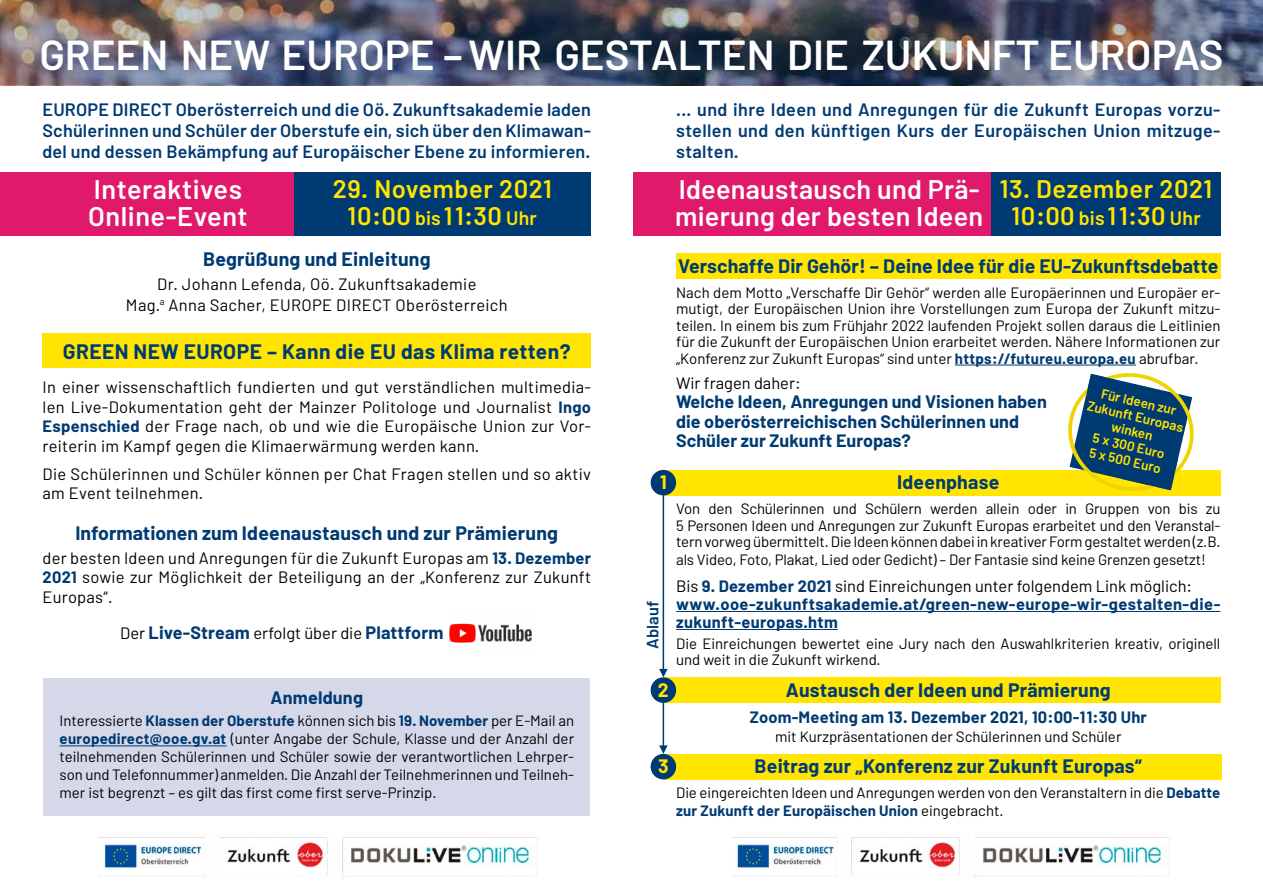
<style>
.page{position:relative;width:1263px;height:893px;background:#fff}
.page>*{position:absolute;margin:0;border:0;box-sizing:border-box;transform-origin:0 0}
.t1{font:600 42px "Barlow";color:#fff}
.t2{font:600 27px/27px "Barlow";letter-spacing:.01em;color:#fff}
.t3{font:600 25.5px/27px "Barlow";letter-spacing:.02em;color:#ffe500;text-align:center}
.t4{font:700 21px "Barlow";letter-spacing:.02em;color:#003a72}
.t5{font:700 19.5px "Barlow";letter-spacing:.01em;color:#003a72}
.t6{font:700 19.5px "Barlow";color:#ffe500}
.t7{font:600 18px/21px "Barlow";letter-spacing:.01em;color:#003a72;text-align:justify}
.t8{font:700 18px/19.5px "Barlow";color:#003a72}
.t9{font:16.5px/19.5px "Barlow";letter-spacing:.02em;color:#000;text-align:justify}
.t10{font:700 16.5px/18px "Barlow";letter-spacing:.02em;color:#003a72}
.t11{font:16.5px "Barlow";color:#000}
.t12{font:600 16.5px "Barlow";letter-spacing:.01em;color:#003a72}
.t13{font:15px/16.5px "Barlow";color:#000;text-align:justify}
.t14{font:600 13.5px/15px "Barlow";color:#ffe500;text-align:center}
.s1{font-size:19.5px}
.s2{font-weight:700;color:#003a72}
.s3{font-weight:400;font-size:16.5px;color:#000}
.s4{font-size:16.5px}
.s5{font-weight:400;color:#000}
</style>
<div class="page">
<div style="left:44px;top:678px;width:546px;height:138px;background:#d4d8e9"></div>
<div style="left:676px;top:253px;width:544px;height:26px;background:#ffe500"></div>
<div style="left:663px;top:470px;width:557px;height:25px;background:#ffe500"></div>
<div style="left:663px;top:677px;width:557px;height:26px;background:#ffe500"></div>
<div style="left:664px;top:754px;width:557px;height:25px;background:#ffe500"></div>
<div style="left:43px;top:334px;width:548px;height:34px;background:#ffe500"></div>
<div style="left:293px;top:172px;width:298px;height:64px;background:#003a72"></div>
<div style="left:991px;top:172px;width:229px;height:64px;background:#003a72"></div>
<hr style="left:955px;top:365px;width:181px;height:1px;background:#003a72">
<hr style="left:676px;top:611px;width:544px;height:1px;background:#003a72">
<hr style="left:676px;top:629px;width:162px;height:1px;background:#003a72">
<hr style="left:60px;top:745px;width:167px;height:1px;background:#003a72">
<img style="left:99px;top:837px;width:439px;height:42px">
<div style="left:0;top:172px;width:293px;height:64px;background:#e0196b"></div>
<div style="left:634px;top:172px;width:357px;height:64px;background:#e0196b"></div>
<img style="left:732px;top:837px;width:438px;height:42px">
<div style="left:651px;top:754px;width:25px;height:25px;background:#003a72;border-radius:50%"></div>
<div style="left:651px;top:677px;width:25px;height:26px;background:#003a72;border-radius:50%"></div>
<div style="left:651px;top:470px;width:25px;height:25px;background:#003a72;border-radius:50%"></div>
<hr style="left:663px;top:493px;width:1px;height:179px;background:#003a72">
<svg style="left:659px;top:669px;width:9px;height:8px"></svg>
<hr style="left:663px;top:700px;width:1px;height:48px;background:#003a72">
<svg style="left:659px;top:745px;width:9px;height:9px"></svg>
<img style="left:449px;top:623px;width:83px;height:20px">
<img style="left:0;top:0;width:1263px;height:85px">
<svg style="left:1060px;top:365px;width:134px;height:126px"></svg>
<h1 class="t1" style="left:40px;top:28px;width:1185px">GREEN NEW EUROPE – WIR GESTALTEN DIE ZUKUNFT EUROPAS</h1>
<p class="t7" style="left:43px;top:99px;width:550px">EUROPE DIRECT Oberösterreich und die Oö. Zukunftsakademie laden Schülerinnen und Schüler der Oberstufe ein, sich über den Klimawan&shy;del und dessen Bekämpfung auf Europäischer Ebene zu informieren.</p>
<p class="t7" style="left:676px;top:99px;width:546px">... und ihre Ideen und Anregungen für die Zukunft Europas vorzu&shy;stellen und den künftigen Kurs der Europäischen Union mitzuge&shy;stalten.</p>
<h3 class="t3" style="left:333px;top:175px;width:220px">29. November 2021<br>10:00 <span class="s1">bis</span> 11:30 <span class="s1">Uhr</span></h3>
<h2 class="t2" style="left:675px;top:176px;width:310px">Ideenaustausch und Prä&shy;mierung der besten Ideen</h2>
<h3 class="t3" style="left:1000px;top:175px;width:214px">13. Dezember 2021<br>10:00 <span class="s1">bis</span> 11:30 <span class="s1">Uhr</span></h3>
<h2 class="t2" style="left:88px;top:176px;width:161px">Interaktives<br>Online-Event</h2>
<h3 class="t5" style="left:203px;top:247px;width:229px">Begrüßung und Einleitung</h3>
<p class="t9" style="left:126px;top:273px;width:383px;line-height:21px;text-align:center">Dr. Johann Lefenda, Oö. Zukunftsakademie<br>Mag.<sup>a</sup> Anna Sacher, EUROPE DIRECT Oberösterreich</p>
<h3 class="t4" style="left:63px;top:338px;width:509px">GREEN NEW EUROPE – Kann die EU das Klima retten?</h3>
<p class="t9" style="left:43px;top:377px;width:550px">In einer wissenschaftlich fundierten und gut verständlichen multimedia&shy;len Live-Dokumentation geht der Mainzer Politologe und Journalist <span class="s2">Ingo Espenschied</span> der Frage nach, ob und wie die Europäische Union zur Vor&shy;reiterin im Kampf gegen die Klimaerwärmung werden kann.</p>
<p class="t9" style="left:43px;top:464px;width:550px">Die Schülerinnen und Schüler können per Chat Fragen stellen und so aktiv am Event teilnehmen.</p>
<h3 class="t5" style="left:76px;top:521px;width:484px">Informationen zum Ideenaustausch und zur Prämierung</h3>
<p class="t9" style="left:43px;top:548px;width:550px">der besten Ideen und Anregungen für die Zukunft Europas am <span class="s2">13. Dezember 2021</span> sowie zur Möglichkeit der Beteiligung an der „Konferenz zur Zukunft Europas“.</p>
<p class="t8" style="left:120px;top:623px;width:395px"><span class="s3">Der</span> Live-Stream <span class="s3">erfolgt über die</span> Plattform <span class="s4">Youtube</span><span class="s3">.</span></p>
<p class="t8" style="left:271px;top:688px;width:94px">Anmeldung</p>
<p class="t13" style="left:60px;top:712px;width:516px;line-height:18px">Interessierte <span class="s2">Klassen der Oberstufe</span> können sich bis <span class="s2">19. November</span> per E-Mail an <span class="s2">europedirect@ooe.gv.at</span> (unter Angabe der Schule, Klasse und der Anzahl der teilnehmenden Schülerinnen und Schüler sowie der verantwortlichen Lehrper&shy;son und Telefonnummer) anmelden. Die Anzahl der Teilnehmerinnen und Teilneh&shy;mer ist begrenzt – es gilt das first come first serve-Prinzip.</p>
<h3 class="t6" style="left:660px;top:470px;width:8px">1</h3>
<p class="t12" style="left:642px;top:649px;width:50px;rotate:-90deg">Ablauf</p>
<h3 class="t6" style="left:658px;top:678px;width:12px">2</h3>
<h3 class="t6" style="left:658px;top:754px;width:12px">3</h3>
<h3 class="t5" style="left:678px;top:253px;width:542px">Verschaffe Dir Gehör! – Deine Idee für die EU-Zukunftsdebatte</h3>
<p class="t13" style="left:676px;top:283px;width:546px">Nach dem Motto „Verschaffe Dir Gehör“ werden alle Europäerinnen und Europäer er&shy;mutigt, der Europäischen Union ihre Vorstellungen zum Europa der Zukunft mitzu&shy;teilen. In einem bis zum Frühjahr 2022 laufenden Projekt sollen daraus die Leitlinien für die Zukunft der Europäischen Union erarbeitet werden. Nähere Informationen zur „Konferenz zur Zukunft Europas“ sind unter <span class="s2">https://futureu.europa.eu</span> abrufbar.</p>
<p class="t11" style="left:676px;top:372px;width:126px">Wir fragen daher:</p>
<p class="t8" style="left:676px;top:392px;width:372px">Welche Ideen, Anregungen und Visionen haben die oberösterreichischen Schülerinnen und<br>Schüler zur Zukunft Europas?</p>
<h3 class="t5" style="left:897px;top:470px;width:104px">Ideenphase</h3>
<p class="t13" style="left:676px;top:500px;width:546px">Von den Schülerinnen und Schülern werden allein oder in Gruppen von bis zu 5 Personen Ideen und Anregungen zur Zukunft Europas erarbeitet und den Veranstal&shy;tern vorweg übermittelt. Die Ideen können dabei in kreativer Form gestaltet werden (z.B.</p>
<p class="t13" style="left:676px;top:551px;width:531px">als Video, Foto, Plakat, Lied oder Gedicht) – Der Fantasie sind keine Grenzen gesetzt!</p>
<p class="t10" style="left:676px;top:577px;width:546px"><span class="s5">Bis</span> 9. Dezember 2021 <span class="s5">sind Einreichungen unter folgendem Link möglich: </span>www.ooe-zukunftsakademie.at/green-new-europe-wir-gestalten-die&shy;zukunft-europas.htm</p>
<p class="t13" style="left:676px;top:634px;width:546px">Die Einreichungen bewertet eine Jury nach den Auswahlkriterien kreativ, originell und weit in die Zukunft wirkend.</p>
<h3 class="t5" style="left:786px;top:678px;width:326px">Austausch der Ideen und Prämierung</h3>
<p class="t10" style="left:750px;top:708px;width:399px">Zoom-Meeting am 13. Dezember 2021, 10:00-11:30 Uhr</p>
<p class="t13" style="left:775px;top:728px;width:348px">mit Kurzpräsentationen der Schülerinnen und Schüler</p>
<h3 class="t5" style="left:754px;top:754px;width:389px">Beitrag zur „Konferenz zur Zukunft Europas“</h3>
<p class="t13" style="left:676px;top:784px;width:546px;line-height:18px">Die eingereichten Ideen und Anregungen werden von den Veranstaltern in die <span class="s2">Debatte zur Zukunft der Europäischen Union</span> eingebracht.</p>
<p class="t14" style="left:1093px;top:383px;width:100px;rotate:13deg">Für Ideen zur<br>Zukunft Europas winken<br>5 x 300 Euro<br>5 x 500 Euro</p>
</div>
